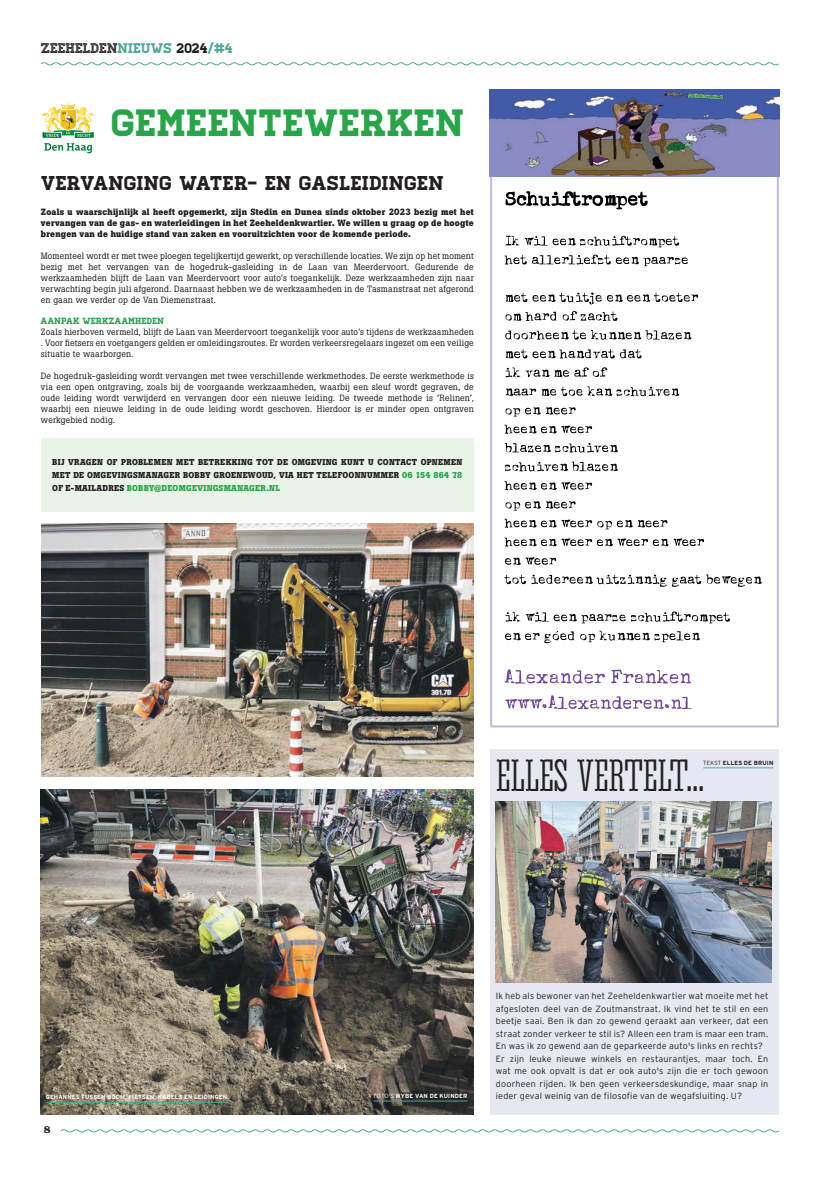
<style>
.page{position:relative;width:820px;height:1177px;background:#fff}
.page>*{position:absolute;margin:0;border:0;box-sizing:border-box;transform-origin:0 0}
.t1{font:42px "Corki Tuscan";letter-spacing:-.015em;color:#231f20}
.t2{font:38px "Homestead";letter-spacing:.01em;color:#27a549}
.t3{font:20px "Homestead";letter-spacing:.015em;color:#231f20}
.t4{font:14px "Homestead Inline";color:#231f20}
.t5{font:700 11px "Clarendon LT Std";color:#231f20}
.t6{font:9px/11px "Boton BQ";letter-spacing:.02em;color:#231f20;text-align:justify}
.t7{font:300 9px/12.5px "Interstate";letter-spacing:.02em;color:#231f20}
.t8{font:700 9px/11px "Boton BQ";letter-spacing:.025em;color:#231f20;text-align:justify}
.t9{font:9px "Homestead";letter-spacing:.01em;color:#27a549}
.t10{font:700 8.5px/13px "Boton BQ";letter-spacing:.03em;color:#231f20;text-align:justify}
.t11{font:700 6px "Interstate";letter-spacing:.02em;color:#fff}
.t12{font:700 6px "Interstate";letter-spacing:.02em;color:#231f20}
.s1{font-family:"Homestead";color:#50a79a}
.s2{font-family:"Homestead"}
.s3{color:#27a549}
.s4{font-weight:300}
</style>
<div class="page">
<svg style="left:41px;top:62px;width:738px;height:4px"></svg>
<svg style="left:60px;top:1129px;width:719px;height:4px"></svg>
<svg style="left:505px;top:191px;width:142px;height:18px"></svg>
<svg style="left:505px;top:236px;width:173px;height:11px"></svg>
<svg style="left:504px;top:255px;width:183px;height:11px"></svg>
<svg style="left:505px;top:292px;width:193px;height:12px"></svg>
<svg style="left:505px;top:311px;width:112px;height:10px"></svg>
<svg style="left:505px;top:330px;width:186px;height:10px"></svg>
<svg style="left:505px;top:349px;width:136px;height:9px"></svg>
<svg style="left:505px;top:367px;width:102px;height:10px"></svg>
<svg style="left:506px;top:386px;width:173px;height:10px"></svg>
<svg style="left:505px;top:407px;width:70px;height:9px"></svg>
<svg style="left:504px;top:425px;width:88px;height:9px"></svg>
<svg style="left:504px;top:443px;width:113px;height:10px"></svg>
<svg style="left:505px;top:461px;width:112px;height:11px"></svg>
<svg style="left:504px;top:481px;width:88px;height:9px"></svg>
<svg style="left:505px;top:501px;width:70px;height:9px"></svg>
<svg style="left:504px;top:519px;width:163px;height:10px"></svg>
<svg style="left:504px;top:537px;width:199px;height:9px"></svg>
<svg style="left:505px;top:557px;width:51px;height:8px"></svg>
<svg style="left:504px;top:574px;width:257px;height:13px"></svg>
<svg style="left:505px;top:611px;width:224px;height:12px"></svg>
<svg style="left:505px;top:630px;width:194px;height:13px"></svg>
<svg style="left:504px;top:669px;width:186px;height:14px"></svg>
<svg style="left:505px;top:695px;width:186px;height:14px"></svg>
<div style="left:490px;top:91px;width:288px;height:636px;border:2px solid #c4b9da"></div>
<img style="left:489px;top:90px;width:290px;height:87px">
<div style="left:490px;top:749px;width:288px;height:365px;background:#e5e7f1"></div>
<img style="left:495px;top:801px;width:276px;height:181px">
<hr style="left:703px;top:767px;width:70px;height:1px;background:#50a79a">
<svg style="left:42px;top:103px;width:52px;height:50px"></svg>
<div style="left:41px;top:438px;width:432px;height:73px;background:#e9f3e7"></div>
<img style="left:40px;top:789px;width:433px;height:325px">
<hr style="left:46px;top:1101px;width:183px;height:1px;background:#50a79a">
<img style="left:41px;top:523px;width:432px;height:253px">
<hr style="left:373px;top:1100px;width:94px;height:1px;background:#50a79a">
<h3 class="t4" style="left:41px;top:40px;width:193px">ZEEHELDEN<span class="s1">NIEUWS</span> <span class="s2">2024</span><span class="s1">/#4</span></h3>
<h2 class="t2" style="left:112px;top:100px;width:354px">GEMEENTEWERKEN</h2>
<h3 class="t3" style="left:41px;top:171px;width:404px">VERVANGING WATER- EN GASLEIDINGEN</h3>
<p class="t8" style="left:41px;top:206px;width:434px">Zoals u waarschijnlijk al heeft opgemerkt, zijn Stedin en Dunea sinds oktober 2023 bezig met het vervangen van de gas- en waterleidingen in het Zeeheldenkwartier. We willen u graag op de hoogte brengen van de huidige stand van zaken en vooruitzichten voor de komende periode.</p>
<p class="t6" style="left:41px;top:250px;width:434px">Momenteel wordt er met twee ploegen tegelijkertijd gewerkt, op verschillende locaties. We zijn op het moment bezig met het vervangen van de hogedruk-gasleiding in de Laan van Meerdervoort. Gedurende de werkzaamheden blijft de Laan van Meerdervoort voor auto’s toegankelijk. Deze werkzaamheden zijn naar verwachting begin juli afgerond. Daarnaast hebben we de werkzaamheden in de Tasmanstraat net afgerond en gaan we verder op de Van Diemenstraat.</p>
<p class="t9" style="left:41px;top:316px;width:125px">AANPAK WERKZAAMHEDEN</p>
<p class="t6" style="left:41px;top:326px;width:434px">Zoals hierboven vermeld, blijft de Laan van Meerdervoort toegankelijk voor auto’s tijdens de werkzaamheden . Voor fietsers en voetgangers gelden er omleidingsroutes. Er worden verkeersregelaars ingezet om een veilige situatie te waarborgen.</p>
<p class="t6" style="left:41px;top:370px;width:434px">De hogedruk-gasleiding wordt vervangen met twee verschillende werkmethodes. De eerste werkmethode is via een open ontgraving, zoals bij de voorgaande werkzaamheden, waarbij een sleuf wordt gegraven, de oude leiding wordt verwijderd en vervangen door een nieuwe leiding. De tweede methode is ‘Relinen’, waarbij een nieuwe leiding in de oude leiding wordt geschoven. Hierdoor is er minder open ontgraven werkgebied nodig.</p>
<p class="t10" style="left:52px;top:455px;width:411px">BIJ VRAGEN OF PROBLEMEN MET BETREKKING TOT DE OMGEVING KUNT U CONTACT OPNEMEN MET DE OMGEVINGSMANAGER BOBBY GROENEWOUD, VIA HET TELEFOONNUMMER <span class="s3">06 154 864 78<br></span>OF E-MAILADRES <span class="s3">BOBBY@DEOMGEVINGSMANAGER.NL</span></p>
<h1 class="t1" style="left:495px;top:752px;width:210px">ELLES VERTELT...</h1>
<p class="t12" style="left:703px;top:759px;width:72px"><span class="s4">TEKST</span> ELLES DE BRUIN</p>
<p class="t11" style="left:46px;top:1093px;width:184px">GEHANNES TUSSEN BOOM, FIETSEN, KABELS EN LEIDINGEN.</p>
<p class="t11" style="left:373px;top:1092px;width:95px"><span class="s4">FOTO'S</span> WYBE VAN DE KUINDER</p>
<p class="t5" style="left:44px;top:1122px;width:8px">8</p>
<p class="t7" style="left:495px;top:989px;width:274px">Ik heb als bewoner van het Zeeheldenkwartier wat moeite met het afgesloten deel van de Zoutmanstraat. Ik vind het te stil en een beetje saai. Ben ik dan zo gewend geraakt aan verkeer, dat een straat zonder verkeer te stil is? Alleen een tram is maar een tram.<br>En was ik zo gewend aan de geparkeerde auto's links en rechts?<br>Er zijn leuke nieuwe winkels en restaurantjes, maar toch. En wat me ook opvalt is dat er ook auto's zijn die er toch gewoon doorheen rijden. Ik ben geen verkeersdeskundige, maar snap in ieder geval weinig van de filosofie van de wegafsluiting. U?</p>
</div>
